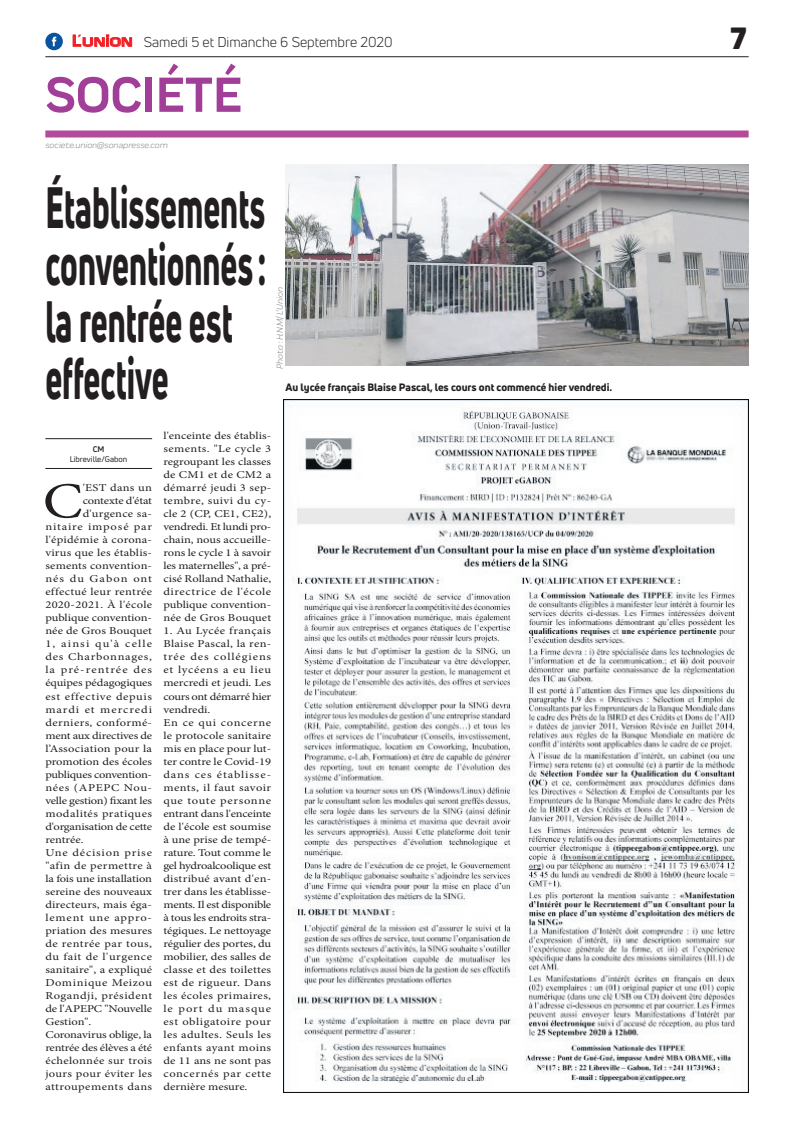
<style>
.page{position:relative;width:794px;height:1129px;background:#fff}
.page>*{position:absolute;margin:0;border:0;box-sizing:border-box;transform-origin:0 0}
.t1{font:800 57px/57px "Uni Neue";color:#231f20;scale:.56 1}
.t2{font:700 51px "Praktika";color:#a13e97}
.t3{font:50.5px "Minion Pro";color:#231f20;scale:1.19 1}
.t4{font:900 30px "Uni Neue";color:#231f20}
.t5{font:14px "Uni Neue";color:#231f20}
.t6{font:10.5px/13px "Minion Pro";letter-spacing:.01em;color:#231f20;text-align:justify;scale:1.19 1}
.t7{font:10.5px "Minion Pro";letter-spacing:-.015em;color:#231f20;scale:1.19 1}
.t8{font:800 10.5px "Uni Neue";color:#231f20}
.t9{font:10.5px "Minion Pro";letter-spacing:.03em;color:#231f20;scale:1.19 1}
.t10{font:10.5px "Minion Pro";letter-spacing:-.02em;color:#231f20;scale:1.19 1}
.t11{font:10.5px "Minion Pro";letter-spacing:-.01em;color:#231f20;scale:1.19 1}
.t12{font:10.5px "Minion Pro";letter-spacing:.035em;color:#231f20;scale:1.19 1}
.t13{font:10.5px "Minion Pro";letter-spacing:.06em;color:#231f20;scale:1.19 1}
.t14{font:10.5px "Minion Pro";letter-spacing:.05em;color:#231f20;scale:1.19 1}
.t15{font:10.5px "Minion Pro";letter-spacing:.045em;color:#231f20;scale:1.19 1}
.t16{font:10.5px "Minion Pro";letter-spacing:.075em;color:#231f20;scale:1.19 1}
.t17{font:10.5px "Minion Pro";letter-spacing:-.025em;color:#231f20;scale:1.19 1}
.t18{font:10.5px "Minion Pro";letter-spacing:.04em;color:#231f20;scale:1.19 1}
.t19{font:10.5px "Minion Pro";letter-spacing:.07em;color:#231f20;scale:1.19 1}
.t20{font:10.5px "Minion Pro";letter-spacing:.095em;color:#231f20;scale:1.19 1}
.t21{font:10.5px "Minion Pro";letter-spacing:.085em;color:#231f20;scale:1.19 1}
.t22{font:10.5px "Minion Pro";letter-spacing:.065em;color:#231f20;scale:1.19 1}
.t23{font:italic 9px "Praktika";color:#818386}
.t24{font:8px "Uni Neue";color:#231f20}
.t25{font:700 8px "Uni Neue";color:#231f20}
.s1{font-family:"Eurostile";font-weight:600;font-size:15px;color:#ee1d23}
.s2{font-family:"Eurostile";font-weight:600;font-size:11.4px;color:#ee1d23}
</style>
<div class="page">
<hr style="left:45px;top:56px;width:703px;height:1px;background:#231f20">
<div style="left:45px;top:130px;width:703px;height:7px;background:#b44a9c"></div>
<svg style="left:72px;top:34px;width:60px;height:13px"></svg>
<div style="left:45px;top:33px;width:18px;height:17px;background:#08549e;border-radius:50%"></div>
<svg style="left:52px;top:37px;width:4px;height:9px"></svg>
<img style="left:283px;top:400px;width:465px;height:691px">
<hr style="left:45px;top:468px;width:107px;height:1px;background:#231f20">
<hr style="left:45px;top:438px;width:107px;height:1px;background:#231f20">
<img style="left:285px;top:164px;width:463px;height:202px">
<h3 class="t5" style="left:72px;top:33px;width:322px"><span class="s1">L</span><span class="s2">UNION</span> Samedi 5 et Dimanche 6 Septembre 2020</h3>
<h2 class="t2" style="left:45px;top:54px;width:198px">SOCIÉTÉ</h2>
<p class="t23" style="left:45px;top:139px;width:124px">societe.union@sonapresse.com</p>
<h1 class="t1" style="left:45px;top:178px;width:396px">Établissements conventionnés : la rentrée est effective</h1>
<p class="t23" style="left:273px;top:369px;width:83px;rotate:-90deg">Photo : H.N.M/ L’Union</p>
<p class="t8" style="left:285px;top:380px;width:328px">Au lycée français Blaise Pascal, les cours ont commencé hier vendredi.</p>
<p class="t25" style="left:93px;top:443px;width:13px">CM</p>
<p class="t24" style="left:70px;top:454px;width:59px">Libreville/Gabon</p>
<h3 class="t3" style="left:43px;top:467px;width:35px">C</h3>
<p class="t6" style="left:83px;top:481px;width:60px">'EST dans un</p>
<p class="t7" style="left:83px;top:494px;width:60px">contexte d'état</p>
<p class="t6" style="left:83px;top:507px;width:60px">d'urgence sa-</p>
<p class="t19" style="left:45px;top:520px;width:91px">nitaire imposé par</p>
<p class="t6" style="left:45px;top:533px;width:91px">l'épidémie à corona-</p>
<p class="t6" style="left:45px;top:546px;width:91px">virus que les établis-</p>
<p class="t6" style="left:45px;top:559px;width:91px">sements convention-</p>
<p class="t16" style="left:45px;top:572px;width:91px">nés du Gabon ont</p>
<p class="t6" style="left:45px;top:585px;width:91px">effectué leur rentrée</p>
<p class="t6" style="left:45px;top:598px;width:91px">2020-2021. À l'école</p>
<p class="t6" style="left:45px;top:611px;width:91px">publique convention-</p>
<p class="t6" style="left:45px;top:624px;width:91px">née de Gros Bouquet</p>
<p class="t20" style="left:45px;top:637px;width:91px">1, ainsi qu'à celle</p>
<p class="t13" style="left:45px;top:650px;width:91px">des Charbonnages,</p>
<p class="t21" style="left:45px;top:663px;width:91px">la pré-rentrée des</p>
<p class="t11" style="left:45px;top:676px;width:91px">équipes pédagogiques</p>
<p class="t14" style="left:45px;top:689px;width:91px">est effective depuis</p>
<p class="t16" style="left:45px;top:702px;width:91px">mardi et mercredi</p>
<p class="t9" style="left:45px;top:715px;width:91px">derniers, conformé-</p>
<p class="t7" style="left:45px;top:728px;width:91px">ment aux directives de</p>
<p class="t6" style="left:45px;top:741px;width:91px">l’Association pour la</p>
<p class="t6" style="left:45px;top:754px;width:91px">promotion des écoles</p>
<p class="t17" style="left:45px;top:767px;width:91px">publiques convention-</p>
<p class="t14" style="left:45px;top:780px;width:91px">nées (APEPC Nou-</p>
<p class="t10" style="left:45px;top:793px;width:91px">velle gestion) fixant les</p>
<p class="t12" style="left:45px;top:806px;width:91px">modalités pratiques</p>
<p class="t10" style="left:45px;top:819px;width:91px">d'organisation de cette</p>
<p class="t6" style="left:45px;top:832px;width:34px">rentrée.</p>
<p class="t13" style="left:45px;top:845px;width:91px">Une décision prise</p>
<p class="t9" style="left:45px;top:858px;width:91px">"afin de permettre à</p>
<p class="t6" style="left:45px;top:871px;width:91px">la fois une installation</p>
<p class="t6" style="left:45px;top:884px;width:91px">sereine des nouveaux</p>
<p class="t6" style="left:45px;top:897px;width:91px">directeurs, mais éga-</p>
<p class="t22" style="left:45px;top:910px;width:91px">lement une appro-</p>
<p class="t6" style="left:45px;top:923px;width:91px">priation des mesures</p>
<p class="t12" style="left:45px;top:936px;width:91px">de rentrée par tous,</p>
<p class="t15" style="left:45px;top:949px;width:91px">du fait de l'urgence</p>
<p class="t6" style="left:45px;top:962px;width:91px">sanitaire", a expliqué</p>
<p class="t15" style="left:45px;top:975px;width:91px">Dominique Meizou</p>
<p class="t18" style="left:45px;top:988px;width:91px">Rogandji, président</p>
<p class="t11" style="left:45px;top:1001px;width:91px">de l'APEPC "Nouvelle</p>
<p class="t6" style="left:45px;top:1014px;width:40px">Gestion".</p>
<p class="t7" style="left:45px;top:1027px;width:91px">Coronavirus oblige, la</p>
<p class="t7" style="left:45px;top:1040px;width:91px">rentrée des élèves a été</p>
<p class="t6" style="left:45px;top:1053px;width:91px">échelonnée sur trois</p>
<p class="t6" style="left:45px;top:1066px;width:91px">jours pour éviter les</p>
<p class="t9" style="left:45px;top:1079px;width:91px">attroupements dans</p>
<p class="t6" style="left:163px;top:429px;width:92px">l'enceinte des établis&shy;sements. "Le cycle 3 regroupant les classes de CM1 et de CM2 a démarré jeudi 3 sep&shy;tembre, suivi du cy&shy;cle 2 (CP, CE1, CE2), vendredi. Et lundi pro&shy;chain, nous accueille&shy;rons le cycle 1 à savoir les maternelles", a pré&shy;cisé Rolland Nathalie, directrice de l'école publique convention&shy;née de Gros Bouquet</p>
<p class="t6" style="left:163px;top:624px;width:92px;text-align:left">1. Au Lycée français<br>Blaise Pascal, la ren&shy;trée des collégiens et lycéens a eu lieu mercredi et jeudi. Les cours ont démarré hier vendredi.<br>En ce qui concerne le protocole sanitaire mis en place pour lut&shy;ter contre le Covid-19 dans ces établisse&shy;ments, il faut savoir que toute personne entrant dans l'enceinte de l'école est soumise à une prise de tempé&shy;rature. Tout comme le gel hydroalcoolique est distribué avant d'en&shy;trer dans les établisse&shy;ments. Il est disponible à tous les endroits stra&shy;tégiques. Le nettoyage régulier des portes, du mobilier, des salles de classe et des toilettes est de rigueur. Dans les écoles primaires, le port du masque est obligatoire pour les adultes. Seuls les enfants ayant moins de 11 ans ne sont pas concernés par cette dernière mesure.</p>
<h3 class="t4" style="left:730px;top:17px;width:18px">7</h3>
</div>
